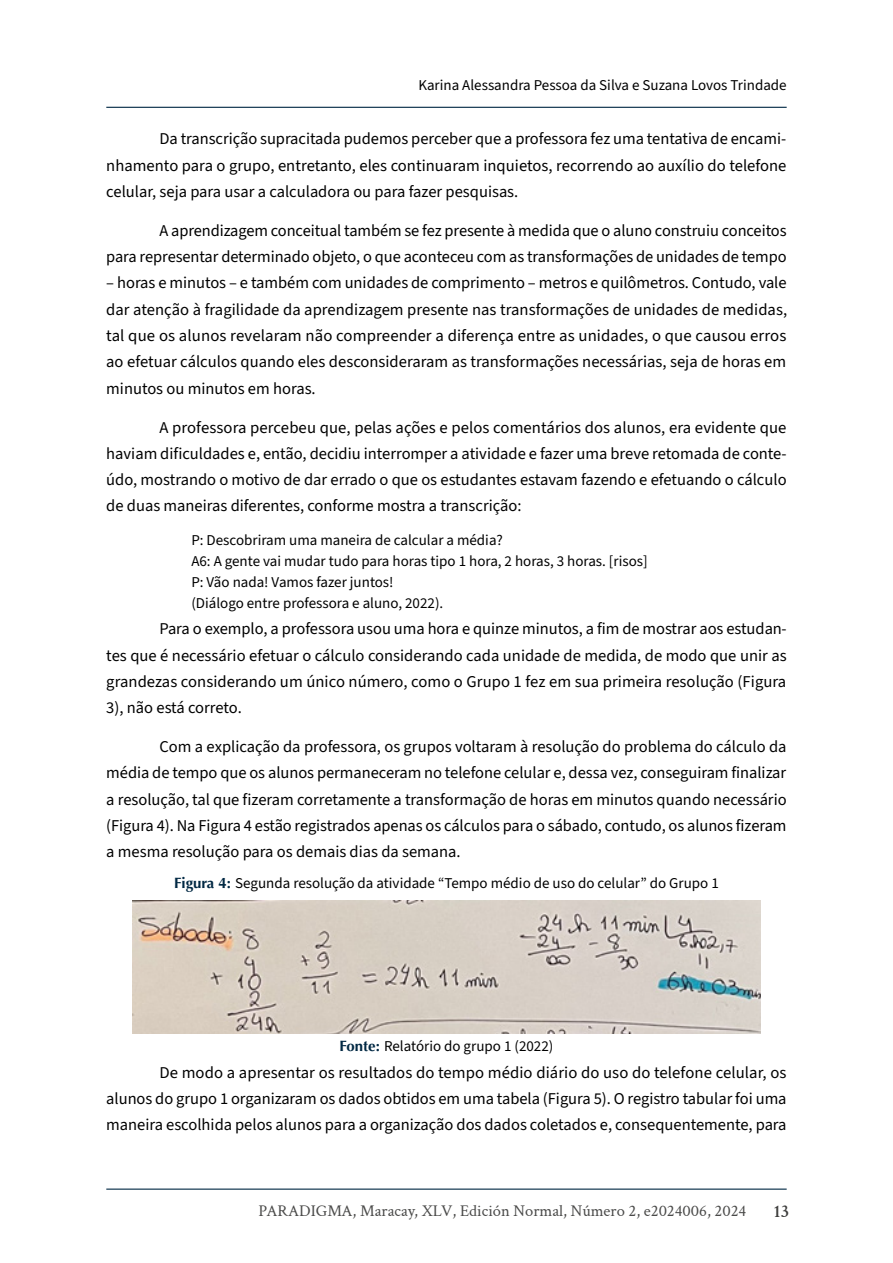
<style>
.page{position:relative;width:893px;height:1263px;background:#fff}
.page>*{position:absolute;margin:0;border:0;box-sizing:border-box;transform-origin:0 0}
.t1{font:600 18px "Crimson Text";color:#3c3c3b}
.t2{font:16.5px/26.2px "Source Sans 3";letter-spacing:-.005em;color:#000;text-align:justify}
.t3{font:16.5px "Crimson Text";color:#4a4a49}
.t4{font:15px/21px "Source Sans 3";color:#000}
.s1{font-family:"Optima LT Std";font-weight:700;color:#002843}
</style>
<div class="page">
<hr style="left:106px;top:1188px;width:681px;height:2px;background:#002843">
<hr style="left:106px;top:107px;width:681px;height:1px;background:#002843">
<img style="left:133px;top:900px;width:628px;height:133px">
<p class="t4" style="left:418px;top:75px;width:370px">Karina Alessandra Pessoa da Silva e Suzana Lovos Trindade</p>
<p class="t2" style="left:106px;top:126px;width:682px;text-indent:53px">Da transcrição supracitada pudemos perceber que a professora fez uma tentativa de encami&shy;nhamento para o grupo, entretanto, eles continuaram inquietos, recorrendo ao auxílio do telefone celular, seja para usar a calculadora ou para fazer pesquisas.</p>
<p class="t2" style="left:106px;top:218px;width:682px;text-align:right">A aprendizagem conceitual também se fez presente à medida que o aluno construiu conceitos<br>para representar determinado objeto, o que aconteceu com as transformações de unidades de tempo</p>
<p class="t2" style="left:106px;top:270px;width:682px">– horas e minutos – e também com unidades de comprimento – metros e quilômetros. Contudo, vale dar atenção à fragilidade da aprendizagem presente nas transformações de unidades de medidas, tal que os alunos revelaram não compreender a diferença entre as unidades, o que causou erros ao efetuar cálculos quando eles desconsideraram as transformações necessárias, seja de horas em minutos ou minutos em horas.</p>
<p class="t2" style="left:106px;top:414px;width:682px;text-indent:53px">A professora percebeu que, pelas ações e pelos comentários dos alunos, era evidente que haviam dificuldades e, então, decidiu interromper a atividade e fazer uma breve retomada de conte&shy;údo, mostrando o motivo de dar errado o que os estudantes estavam fazendo e efetuando o cálculo de duas maneiras diferentes, conforme mostra a transcrição:</p>
<p class="t4" style="left:191px;top:530px;width:458px">P: Descobriram uma maneira de calcular a média?<br>A6: A gente vai mudar tudo para horas tipo 1 hora, 2 horas, 3 horas. [risos] P: Vão nada! Vamos fazer juntos!<br>(Diálogo entre professora e aluno, 2022).</p>
<p class="t2" style="left:106px;top:616px;width:682px;text-indent:53px">Para o exemplo, a professora usou uma hora e quinze minutos, a fim de mostrar aos estudan&shy;tes que é necessário efetuar o cálculo considerando cada unidade de medida, de modo que unir as grandezas considerando um único número, como o Grupo 1 fez em sua primeira resolução (Figura 3), não está correto.</p>
<p class="t2" style="left:106px;top:734px;width:682px;text-indent:53px">Com a explicação da professora, os grupos voltaram à resolução do problema do cálculo da média de tempo que os alunos permaneceram no telefone celular e, dessa vez, conseguiram finalizar a resolução, tal que fizeram corretamente a transformação de horas em minutos quando necessário (Figura 4). Na Figura 4 estão registrados apenas os cálculos para o sábado, contudo, os alunos fizeram a mesma resolução para os demais dias da semana.</p>
<p class="t4" style="left:174px;top:873px;width:546px"><span class="s1">Figura 4:</span> Segunda resolução da atividade “Tempo médio de uso do celular” do Grupo 1</p>
<p class="t4" style="left:340px;top:1036px;width:215px"><span class="s1">Fonte:</span> Relatório do grupo 1 (2022)</p>
<p class="t2" style="left:106px;top:1059px;width:682px;text-indent:53px">De modo a apresentar os resultados do tempo médio diário do uso do telefone celular, os alunos do grupo 1 organizaram os dados obtidos em uma tabela (Figura 5). O registro tabular foi uma maneira escolhida pelos alunos para a organização dos dados coletados e, consequentemente, para</p>
<p class="t3" style="left:258px;top:1199px;width:489px">PARADIGMA, Maracay, XLV, Edición Normal, Número 2, e2024006, 2024</p>
<p class="t1" style="left:774px;top:1198px;width:17px">13</p>
</div>
